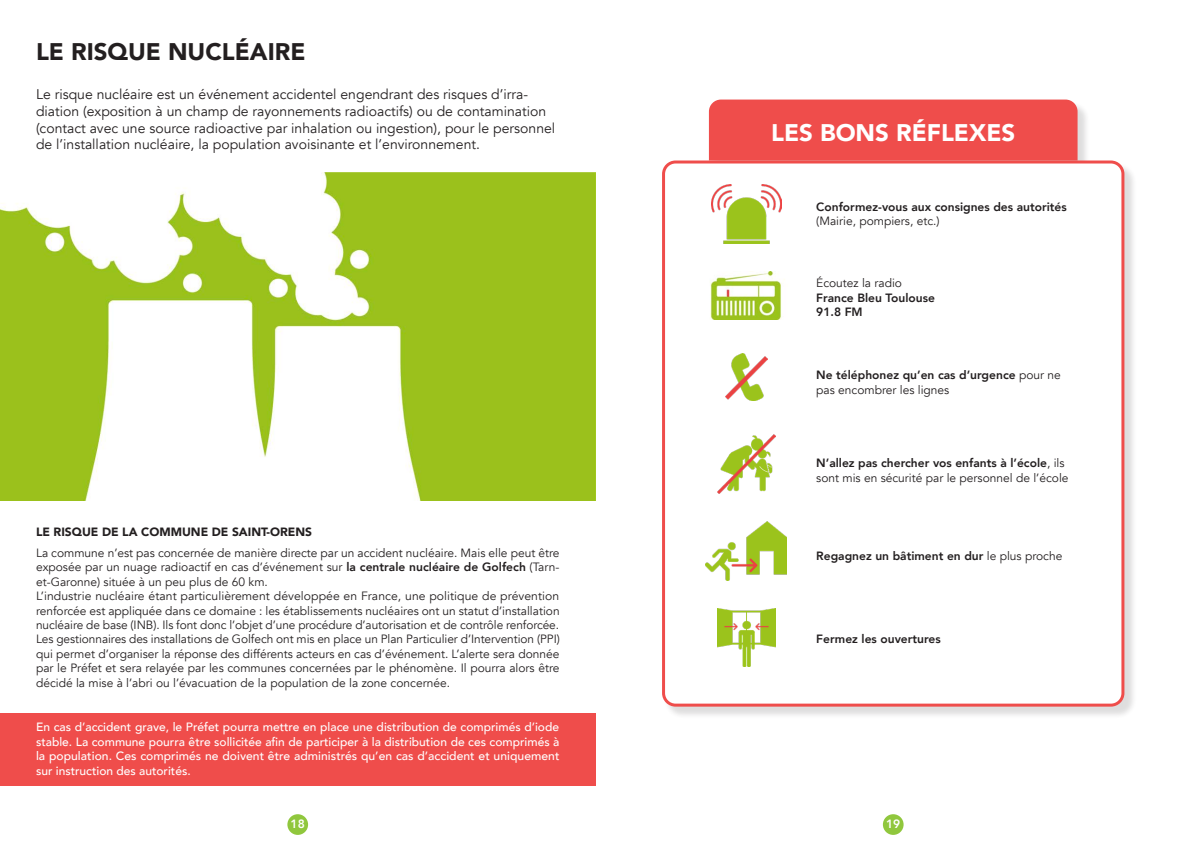
<style>
.page{position:relative;width:1191px;height:842px;background:#fff}
.page>*{position:absolute;margin:0;border:0;box-sizing:border-box;transform-origin:0 0}
.t1{font:900 24px "Avenir";color:#231f20}
.t2{font:900 24px "Avenir";color:#fff}
.t3{font:14px/16.8px "Avenir";color:#231f20}
.TEXTE{font:12px/14.4px "Avenir";color:#231f20;text-align:justify}
.TEXTE-2{font:500 12px/14.4px "Avenir";color:#fff;text-align:justify}
.t4{font:800 12px/14.4px "Avenir";color:#231f20}
.t5{font:900 12px "Avenir";color:#231f20}
.t6{font:800 12px "Avenir";color:#fff}
.s1{font-weight:800}
.s2{font-weight:400}
</style>
<div class="page">
<div style="left:287px;top:814px;width:21px;height:21px;background:#90c73d;border-radius:50%"></div>
<div style="left:883px;top:814px;width:20px;height:21px;background:#90c73d;border-radius:50%"></div>
<div style="left:663px;top:101px;width:473px;height:618px;background:#231f20;opacity:.15"></div>
<div style="left:663px;top:162px;width:460px;height:543px;background:#fff;border-radius:12px"></div>
<div style="left:662px;top:160px;width:462px;height:547px;border:3px solid #ef4d4b;border-radius:12px"></div>
<div style="left:709px;top:100px;width:368px;height:60px;background:#ef4d4b"></div>
<img style="left:0;top:173px;width:595px;height:327px">
<img style="left:712px;top:184px;width:69px;height:59px">
<img style="left:710px;top:271px;width:75px;height:49px">
<img style="left:725px;top:354px;width:42px;height:46px">
<img style="left:717px;top:434px;width:59px;height:59px">
<img style="left:706px;top:521px;width:81px;height:59px">
<img style="left:717px;top:608px;width:59px;height:59px">
<div style="left:0;top:714px;width:595px;height:72px;background:#ef4d4b"></div>
<p class="t1" style="left:36px;top:31px;width:271px">LE RISQUE NUCLÉAIRE</p>
<p class="t3" style="left:36px;top:86px;width:521px">Le risque nucléaire est un événement accidentel engendrant des risques d’irra&shy;diation (exposition à un champ de rayonnements radioactifs) ou de contamination (contact avec une source radioactive par inhalation ou ingestion), pour le personnel de l’installation nucléaire, la population avoisinante et l’environnement.</p>
<p class="t5" style="left:36px;top:521px;width:277px">LE RISQUE DE LA COMMUNE DE SAINT-ORENS</p>
<p class="TEXTE" style="left:36px;top:546px;width:525px">La commune n’est pas concernée de manière directe par un accident nucléaire. Mais elle peut être exposée par un nuage radioactif en cas d’événement sur <span class="s1">la centrale nucléaire de Golfech</span> (Tarn&shy;et-Garonne) située à un peu plus de 60 km.</p>
<p class="TEXTE" style="left:36px;top:589px;width:525px">L’industrie nucléaire étant particulièrement développée en France, une politique de prévention renforcée est appliquée dans ce domaine : les établissements nucléaires ont un statut d’installation nucléaire de base (INB). Ils font donc l’objet d’une procédure d’autorisation et de contrôle renforcée.</p>
<p class="TEXTE" style="left:36px;top:632px;width:525px">Les gestionnaires des installations de Golfech ont mis en place un Plan Particulier d’Intervention (PPI) qui permet d’organiser la réponse des différents acteurs en cas d’événement. L’alerte sera donnée par le Préfet et sera relayée par les communes concernées par le phénomène. Il pourra alors être décidé la mise à l’abri ou l’évacuation de la population de la zone concernée.</p>
<p class="TEXTE-2" style="left:36px;top:719px;width:525px">En cas d’accident grave, le Préfet pourra mettre en place une distribution de comprimés d’iode stable. La commune pourra être sollicitée afin de participer à la distribution de ces comprimés à la population. Ces comprimés ne doivent être administrés qu’en cas d’accident et uniquement sur instruction des autorités.</p>
<p class="t2" style="left:771px;top:112px;width:245px">LES BONS RÉFLEXES</p>
<p class="t4" style="left:816px;top:200px;width:252px">Conformez-vous aux consignes des autorités <span class="s2">(Mairie, pompiers, etc.)</span></p>
<p class="TEXTE" style="left:816px;top:276px;width:87px">Écoutez la radio</p>
<p class="t4" style="left:816px;top:290px;width:120px">France Bleu Toulouse</p>
<p class="t4" style="left:816px;top:305px;width:48px">91.8 FM</p>
<p class="t4" style="left:816px;top:368px;width:246px">Ne téléphonez qu’en cas d’urgence <span class="s2">pour ne pas encombrer les lignes</span></p>
<p class="TEXTE" style="left:816px;top:456px;width:254px"><span class="s1">N’allez pas chercher vos enfants à l’école</span>, ils sont mis en sécurité par le personnel de l’école</p>
<p class="t4" style="left:816px;top:548px;width:248px">Regagnez un bâtiment en dur <span class="s2">le plus proche</span></p>
<p class="t4" style="left:816px;top:631px;width:126px">Fermez les ouvertures</p>
<p class="t6" style="left:291px;top:815px;width:16px">18</p>
<p class="t6" style="left:886px;top:815px;width:16px">19</p>
</div>
